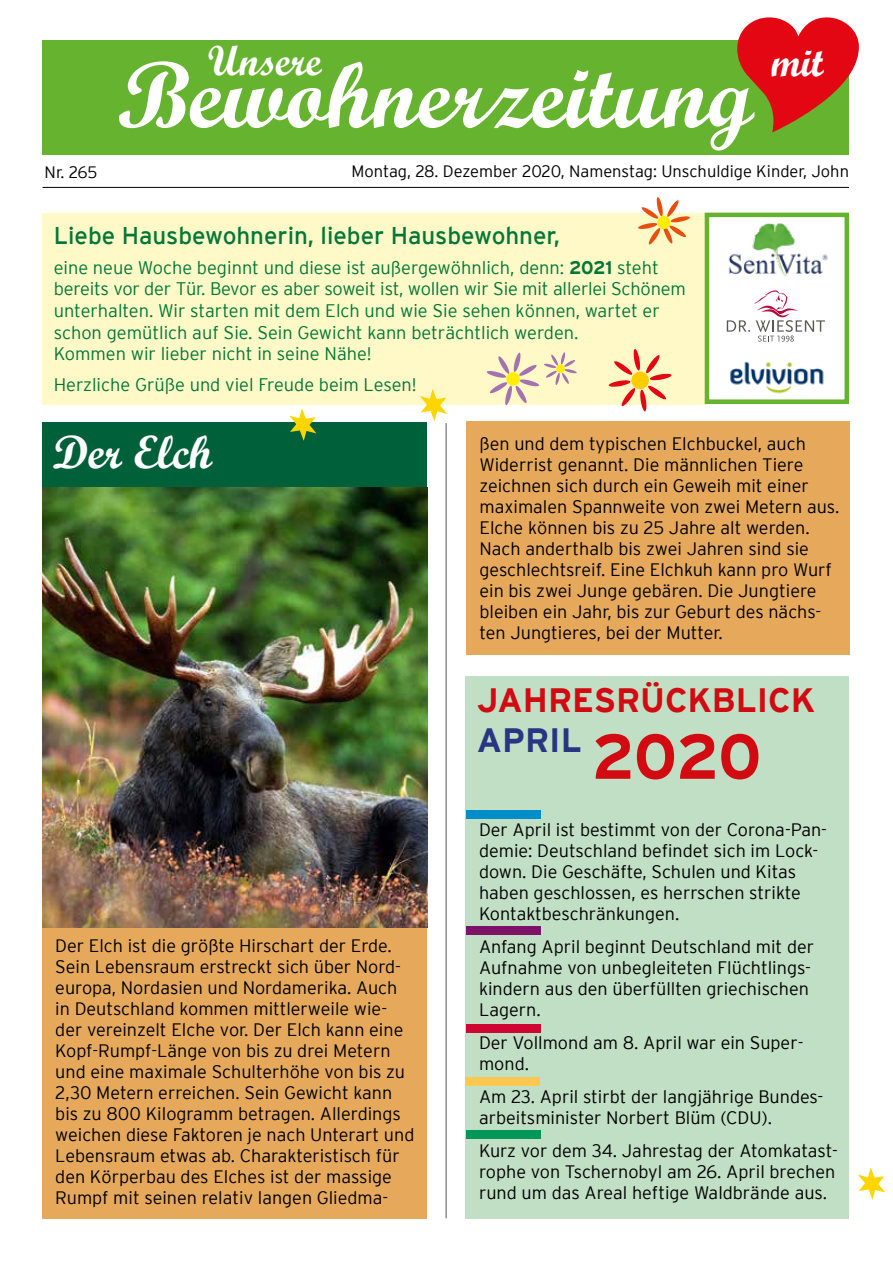
<style>
.page{position:relative;width:893px;height:1263px;background:#fff}
.page>*{position:absolute;margin:0;border:0;box-sizing:border-box;transform-origin:0 0}
.t1{font:93.9px "Script MT Bold";color:#fff}
.t2{font:46.5px "Script MT Bold";color:#fff}
.t3{font:42px "Script MT Bold";color:#fff}
.t4{font:700 33.75px/40.5px "Interstate";color:#d20a11}
.t5{font:24.3px "Interstate";color:#007738}
.t6{font:300 18.15px/21.6px "Interstate";color:#007738}
.t7{font:300 18px/21px "Interstate";color:#000}
.t8{font:300 16.5px "Interstate";color:#000}
.s1{font-weight:700}
.s2{color:#283583}
.s3{font-size:63.3px}
</style>
<div class="page">
<div style="left:43px;top:426px;width:384px;height:792px;background:#e6a95c"></div>
<div style="left:43px;top:213px;width:665px;height:192px;background:#fff9c7"></div>
<hr style="left:43px;top:187px;width:806px;height:1px;background:#000">
<svg style="left:638px;top:197px;width:52px;height:48px"></svg>
<div style="left:43px;top:40px;width:806px;height:115px;background:#65b32e"></div>
<div style="left:705px;top:213px;width:144px;height:191px;background:#fff;border:4px solid #65b32e"></div>
<img style="left:730px;top:361px;width:94px;height:33px">
<svg style="left:727px;top:290px;width:98px;height:52px"></svg>
<img style="left:728px;top:224px;width:100px;height:53px">
<svg style="left:608px;top:349px;width:64px;height:63px"></svg>
<hr style="left:446px;top:423px;width:1px;height:795px;background:#575756">
<div style="left:43px;top:422px;width:384px;height:127px;background:#006039"></div>
<img style="left:43px;top:488px;width:384px;height:439px">
<svg style="left:420px;top:389px;width:27px;height:32px"></svg>
<svg style="left:289px;top:408px;width:28px;height:33px"></svg>
<svg style="left:858px;top:1167px;width:27px;height:33px"></svg>
<svg style="left:486px;top:352px;width:91px;height:53px"></svg>
<div style="left:466px;top:422px;width:383px;height:233px;background:#e6a95c"></div>
<div style="left:466px;top:676px;width:383px;height:542px;background:#c1dfc4"></div>
<div style="left:466px;top:810px;width:74px;height:9px;background:#008eca"></div>
<div style="left:466px;top:926px;width:74px;height:8px;background:#7d1369"></div>
<div style="left:466px;top:1024px;width:74px;height:9px;background:#ce0631"></div>
<div style="left:465px;top:1077px;width:74px;height:8px;background:#fdc852"></div>
<div style="left:466px;top:1130px;width:74px;height:9px;background:#009758"></div>
<h3 class="t3" style="left:208px;top:35px;width:115px">Unsere</h3>
<h3 class="t3" style="left:771px;top:36px;width:54px">mit</h3>
<h1 class="t1" style="left:118px;top:38px;width:637px">Bewohnerzeitung</h1>
<p class="t8" style="left:45px;top:163px;width:54px">Nr. 265</p>
<p class="t8" style="left:351px;top:162px;width:499px">Montag, 28. Dezember 2020, Namenstag: Unschuldige Kinder, John</p>
<h3 class="t5" style="left:54px;top:222px;width:508px">Liebe Hausbewohnerin, lieber Hausbewohner,</h3>
<p class="t6" style="left:54px;top:256px;width:634px">eine neue Woche beginnt und diese ist außergewöhnlich, denn: <span class="s1">2021</span> steht bereits vor der Tür. Bevor es aber soweit ist, wollen wir Sie mit allerlei Schönem unterhalten. Wir starten mit dem Elch und wie Sie sehen können, wartet er schon gemütlich auf Sie. Sein Gewicht kann beträchtlich werden.<br>Kommen wir lieber nicht in seine Nähe!</p>
<p class="t6" style="left:54px;top:373px;width:364px">Herzliche Grüße und viel Freude beim Lesen!</p>
<h2 class="t2" style="left:53px;top:424px;width:161px">Der Elch</h2>
<p class="t7" style="left:55px;top:935px;width:361px">Der Elch ist die größte Hirschart der Erde.<br>Sein Lebensraum erstreckt sich über Nord&shy;europa, Nordasien und Nordamerika. Auch in Deutschland kommen mittlerweile wie&shy;der vereinzelt Elche vor. Der Elch kann eine Kopf-Rumpf-Länge von bis zu drei Metern und eine maximale Schulterhöhe von bis zu 2,30 Metern erreichen. Sein Gewicht kann bis zu 800 Kilogramm betragen. Allerdings weichen diese Faktoren je nach Unterart und Lebensraum etwas ab. Charakteristisch für den Körperbau des Elches ist der massige Rumpf mit seinen relativ langen Gliedma-</p>
<p class="t7" style="left:479px;top:433px;width:361px">ßen und dem typischen Elchbuckel, auch Widerrist genannt. Die männlichen Tiere zeichnen sich durch ein Geweih mit einer maximalen Spannweite von zwei Metern aus.<br>Elche können bis zu 25 Jahre alt werden.<br>Nach anderthalb bis zwei Jahren sind sie geschlechtsreif. Eine Elchkuh kann pro Wurf ein bis zwei Junge gebären. Die Jungtiere bleiben ein Jahr, bis zur Geburt des nächs&shy;ten Jungtieres, bei der Mutter.</p>
<h3 class="t4" style="left:477px;top:679px;width:340px">JAHRESRÜCKBLICK<br><span class="s2">APRIL</span> <span class="s3">2020</span></h3>
<p class="t7" style="left:479px;top:819px;width:350px">Der April ist bestimmt von der Corona-Pan&shy;demie: Deutschland befindet sich im Lock&shy;down. Die Geschäfte, Schulen und Kitas haben geschlossen, es herrschen strikte Kontaktbeschränkungen.</p>
<p class="t7" style="left:479px;top:936px;width:337px">Anfang April beginnt Deutschland mit der Aufnahme von unbegleiteten Flüchtlings&shy;kindern aus den überfüllten griechischen Lagern.</p>
<p class="t7" style="left:479px;top:1032px;width:326px">Der Vollmond am 8. April war ein Super&shy;mond.</p>
<p class="t7" style="left:479px;top:1086px;width:346px">Am 23. April stirbt der langjährige Bundes&shy;arbeitsminister Norbert Blüm (CDU).</p>
<p class="t7" style="left:479px;top:1140px;width:360px">Kurz vor dem 34. Jahrestag der Atomkatast&shy;rophe von Tschernobyl am 26. April brechen rund um das Areal heftige Waldbrände aus.</p>
</div>
